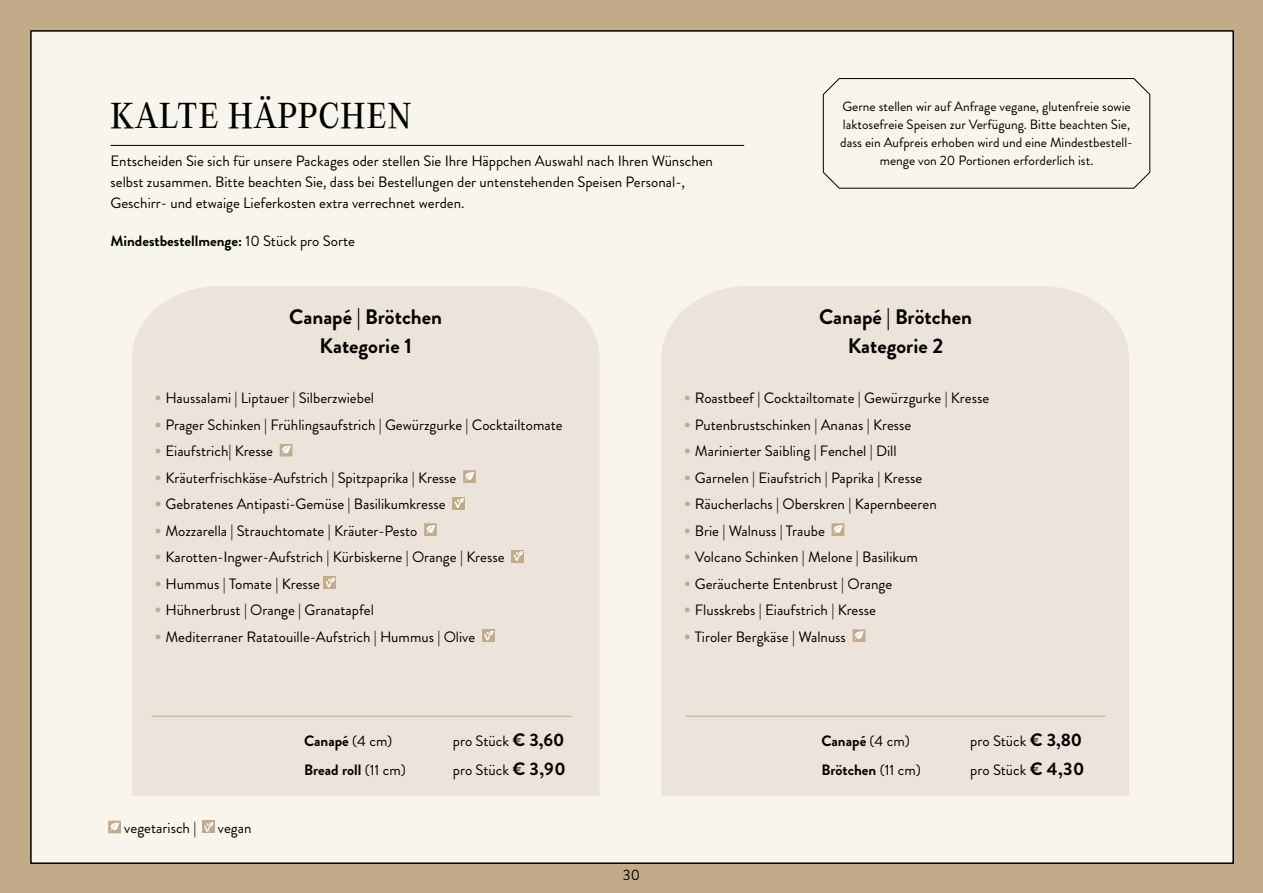
<style>
.page{position:relative;width:1263px;height:893px;background:#c3aa89}
.page>*{position:absolute;margin:0;border:0;box-sizing:border-box;transform-origin:0 0}
.t1{font:31.65px "PP Editorial New";letter-spacing:.04em;color:#000}
.t2{font:700 21px/29px "Brandon Grotesque";color:#000;text-align:center}
.t3{font:15px/21px "Brandon Grotesque";color:#000}
.t4{font:700 15px "Brandon Grotesque";color:#000}
.t5{font:13.5px/18px "Brandon Grotesque";color:#000;text-align:center}
.s1{font-weight:400}
.s2{font-size:22.5px;color:#c3aa89}
.s3{font-weight:700;font-size:18px}
</style>
<div class="page">
<div style="left:31px;top:31px;width:1202px;height:832px;background:#f7f5ec"></div>
<hr style="left:111px;top:145px;width:633px;height:1px;background:#000">
<div style="left:132px;top:286px;width:468px;height:510px;background:#ece4da"></div>
<svg style="left:280px;top:444px;width:12px;height:12px"></svg>
<svg style="left:463px;top:470px;width:13px;height:13px"></svg>
<div style="left:452px;top:497px;width:13px;height:12px;background:#c3aa89"></div>
<svg style="left:454px;top:498px;width:11px;height:10px"></svg>
<svg style="left:424px;top:523px;width:13px;height:13px"></svg>
<div style="left:511px;top:550px;width:13px;height:12px;background:#c3aa89"></div>
<svg style="left:513px;top:551px;width:11px;height:10px"></svg>
<div style="left:323px;top:576px;width:13px;height:13px;background:#c3aa89"></div>
<svg style="left:325px;top:577px;width:11px;height:10px"></svg>
<div style="left:482px;top:629px;width:13px;height:13px;background:#c3aa89"></div>
<svg style="left:484px;top:630px;width:10px;height:10px"></svg>
<div style="left:661px;top:286px;width:468px;height:510px;background:#ece4da"></div>
<svg style="left:831px;top:523px;width:13px;height:13px"></svg>
<svg style="left:853px;top:629px;width:12px;height:13px"></svg>
<svg style="left:108px;top:821px;width:13px;height:12px"></svg>
<div style="left:202px;top:821px;width:13px;height:12px;background:#c3aa89"></div>
<svg style="left:204px;top:822px;width:10px;height:10px"></svg>
<hr style="left:152px;top:716px;width:420px;height:1px;background:#c3aa89">
<hr style="left:685px;top:716px;width:421px;height:1px;background:#c3aa89">
<svg style="left:822px;top:78px;width:329px;height:111px"></svg>
<h1 class="t1" style="left:111px;top:94px;width:303px">KALTE HÄPPCHEN</h1>
<p class="t3" style="left:111px;top:151px;width:604px">Entscheiden Sie sich für unsere Packages oder stellen Sie Ihre Häppchen Auswahl nach Ihren Wünschen selbst zusammen. Bitte beachten Sie, dass bei Bestellungen der untenstehenden Speisen Personal-,<br>Geschirr- und etwaige Lieferkosten extra verrechnet werden.</p>
<p class="t4" style="left:111px;top:230px;width:246px">Mindestbestellmenge: <span class="s1">10 Stück pro Sorte</span></p>
<h2 class="t2" style="left:289px;top:302px;width:154px">Canapé | Brötchen<br>Kategorie 1</h2>
<p class="t5" style="left:840px;top:97px;width:294px">Gerne stellen wir auf Anfrage vegane, glutenfreie sowie laktosefreie Speisen zur Verfügung. Bitte beachten Sie, dass ein Aufpreis erhoben wird und eine Mindestbestell&shy;menge von 20 Portionen erforderlich ist.</p>
<h2 class="t2" style="left:819px;top:302px;width:154px">Canapé | Brötchen<br>Kategorie 2</h2>
<p class="t3" style="left:154px;top:388px;width:221px"><span class="s2">•</span> Haussalami | Liptauer | Silberzwiebel</p>
<p class="t3" style="left:154px;top:414px;width:410px"><span class="s2">•</span> Prager Schinken | Frühlingsaufstrich | Gewürzgurke | Cocktailtomate</p>
<p class="t3" style="left:154px;top:441px;width:120px"><span class="s2">•</span> Eiaufstrich| Kresse</p>
<p class="t3" style="left:154px;top:467px;width:304px"><span class="s2">•</span> Kräuterfrischkäse-Aufstrich | Spitzpaprika | Kresse</p>
<p class="t3" style="left:154px;top:494px;width:293px"><span class="s2">•</span> Gebratenes Antipasti-Gemüse | Basilikumkresse</p>
<p class="t3" style="left:154px;top:520px;width:265px"><span class="s2">•</span> Mozzarella | Strauchtomate | Kräuter-Pesto</p>
<p class="t3" style="left:154px;top:547px;width:352px"><span class="s2">•</span> Karotten-Ingwer-Aufstrich | Kürbiskerne | Orange | Kresse</p>
<p class="t3" style="left:154px;top:573px;width:167px"><span class="s2">•</span> Hummus | Tomate | Kresse</p>
<p class="t3" style="left:154px;top:600px;width:221px"><span class="s2">•</span> Hühnerbrust | Orange | Granatapfel</p>
<p class="t3" style="left:154px;top:626px;width:323px"><span class="s2">•</span> Mediterraner Ratatouille-Aufstrich | Hummus | Olive</p>
<p class="t3" style="left:124px;top:818px;width:74px">vegetarisch |</p>
<p class="t3" style="left:218px;top:818px;width:35px">vegan</p>
<p class="t4" style="left:304px;top:730px;width:90px">Canapé <span class="s1">(4 cm)</span></p>
<p class="t3" style="left:453px;top:730px;width:113px">pro Stück <span class="s3">€ 3,60</span></p>
<p class="t4" style="left:304px;top:759px;width:103px">Bread roll <span class="s1">(11 cm)</span></p>
<p class="t3" style="left:453px;top:760px;width:114px">pro Stück <span class="s3">€ 3,90</span></p>
<p class="t3" style="left:623px;top:864px;width:19px">30</p>
<p class="t3" style="left:684px;top:388px;width:307px"><span class="s2">•</span> Roastbeef | Cocktailtomate | Gewürzgurke | Kresse</p>
<p class="t3" style="left:684px;top:414px;width:229px"><span class="s2">•</span> Putenbrustschinken | Ananas | Kresse</p>
<p class="t3" style="left:684px;top:441px;width:214px"><span class="s2">•</span> Marinierter Saibling | Fenchel | Dill</p>
<p class="t3" style="left:684px;top:467px;width:240px"><span class="s2">•</span> Garnelen | Eiaufstrich | Paprika | Kresse</p>
<p class="t3" style="left:684px;top:494px;width:255px"><span class="s2">•</span> Räucherlachs | Oberskren | Kapernbeeren</p>
<p class="t3" style="left:684px;top:520px;width:143px"><span class="s2">•</span> Brie | Walnuss | Traube</p>
<p class="t3" style="left:684px;top:547px;width:236px"><span class="s2">•</span> Volcano Schinken | Melone | Basilikum</p>
<p class="t3" style="left:684px;top:573px;width:210px"><span class="s2">•</span> Geräucherte Entenbrust | Orange</p>
<p class="t3" style="left:684px;top:600px;width:194px"><span class="s2">•</span> Flusskrebs | Eiaufstrich | Kresse</p>
<p class="t3" style="left:684px;top:626px;width:164px"><span class="s2">•</span> Tiroler Bergkäse | Walnuss</p>
<p class="t4" style="left:821px;top:730px;width:90px">Canapé <span class="s1">(4 cm)</span></p>
<p class="t3" style="left:970px;top:730px;width:113px">pro Stück <span class="s3">€ 3,80</span></p>
<p class="t4" style="left:821px;top:759px;width:101px">Brötchen <span class="s1">(11 cm)</span></p>
<p class="t3" style="left:970px;top:760px;width:116px">pro Stück <span class="s3">€ 4,30</span></p>
</div>
